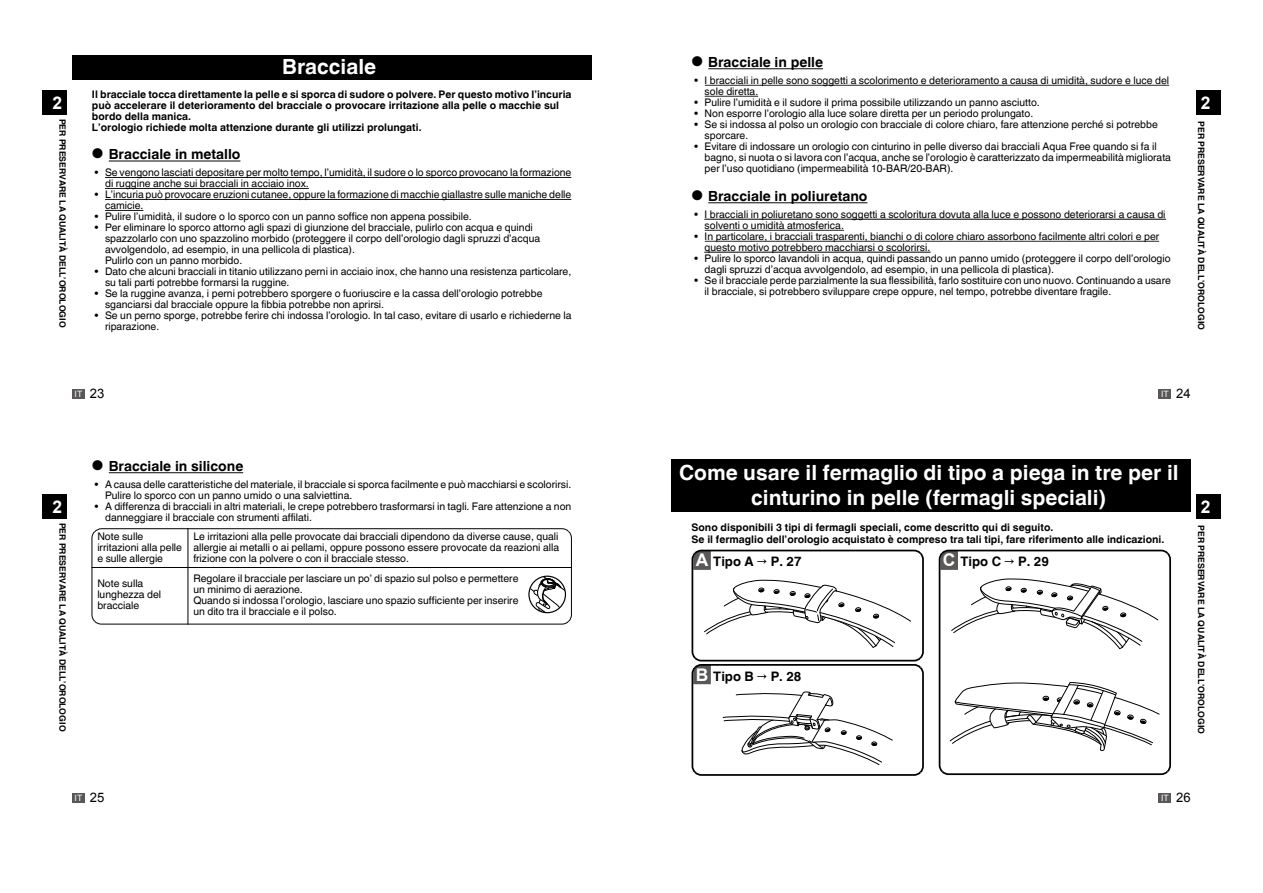
<style>
.page{position:relative;width:1263px;height:893px;background:#fff}
.page>*{position:absolute;margin:0;border:0;box-sizing:border-box;transform-origin:0 0}
.t1{font:700 20.85px/25px "Helvetica World";color:#fff;text-align:center}
.t2{font:700 17.4px "Arial";color:#fff}
.t3{font:700 13.95px "Helvetica World";color:#000}
.t4{font:700 13.05px "Helvetica World";color:#000}
.t5{font:13.05px "Arial";color:#000}
.t6{font:10.5px/10.9px "Helvetica World";color:#000}
.t7{font:700 10.5px/10.9px "Helvetica World";color:#000}
.t8{font:700 8.7px "Helvetica World";color:#000}
.t9{font:8.7px "Arial";color:#fff}
</style>
<div class="page">
<div style="left:72px;top:56px;width:519px;height:24px;background:#000"></div>
<svg style="left:109px;top:160px;width:131px;height:2px"></svg>
<hr style="left:105px;top:177px;width:466px;height:1px;background:#000">
<svg style="left:105px;top:188px;width:204px;height:1px"></svg>
<svg style="left:105px;top:199px;width:466px;height:1px"></svg>
<hr style="left:105px;top:210px;width:38px;height:1px;background:#000">
<div style="left:72px;top:389px;width:13px;height:10px;background:#5a5757"></div>
<div style="left:43px;top:90px;width:24px;height:25px;background:#000"></div>
<hr style="left:708px;top:68px;width:115px;height:1px;background:#000">
<svg style="left:705px;top:85px;width:464px;height:1px"></svg>
<hr style="left:705px;top:96px;width:53px;height:1px;background:#000">
<hr style="left:708px;top:202px;width:159px;height:1px;background:#000">
<hr style="left:705px;top:219px;width:461px;height:1px;background:#000">
<svg style="left:705px;top:230px;width:139px;height:1px"></svg>
<svg style="left:705px;top:241px;width:454px;height:1px"></svg>
<hr style="left:705px;top:252px;width:225px;height:1px;background:#000">
<div style="left:1158px;top:389px;width:13px;height:10px;background:#5a5757"></div>
<div style="left:1196px;top:90px;width:24px;height:25px;background:#000"></div>
<hr style="left:109px;top:472px;width:134px;height:1px;background:#000">
<svg style="left:91px;top:528px;width:481px;height:97px"></svg>
<div style="left:72px;top:793px;width:13px;height:10px;background:#5a5757"></div>
<div style="left:43px;top:494px;width:24px;height:25px;background:#000"></div>
<div style="left:672px;top:459px;width:519px;height:53px;background:#000"></div>
<svg style="left:691px;top:549px;width:233px;height:227px"></svg>
<svg style="left:938px;top:549px;width:234px;height:227px"></svg>
<div style="left:1158px;top:793px;width:13px;height:10px;background:#5a5757"></div>
<div style="left:1196px;top:494px;width:24px;height:25px;background:#000"></div>
<h2 class="t2" style="left:53px;top:91px;width:11px">2</h2>
<p class="t8" style="left:68px;top:119px;width:210px;rotate:90deg">PER PRESERVARE LA QUALITÀ DELL’OROLOGIO</p>
<h1 class="t1" style="left:282px;top:54px;width:95px">Bracciale</h1>
<p class="t7" style="left:92px;top:89px;width:481px">Il bracciale tocca direttamente la pelle e si sporca di sudore o polvere. Per questo motivo ’l incuria può accelerare il deterioramento del bracciale o provocare irritazione alla pelle o macchie sul bordo della manica.<br>’L orologio richiede molta attenzione durante gli utilizzi prolungati.</p>
<h3 class="t3" style="left:92px;top:146px;width:150px">● Bracciale in metallo</h3>
<p class="t6" style="left:105px;top:167px;width:468px">Se vengono lasciati depositare per molto tempo ’l, umidità il, sudore loo sporco provocano la formazione</p>
<p class="t6" style="left:95px;top:167px;width:6px">•</p>
<p class="t6" style="left:105px;top:178px;width:468px">di ruggine anche sui bracciali in acciaio inox.<br>’L incuria può provocare eruzioni cutanee, oppure la formazione di macchie giallastre sulle maniche delle</p>
<p class="t6" style="left:95px;top:189px;width:6px">•</p>
<p class="t6" style="left:105px;top:200px;width:368px">camicie.<br>Pulire ’l umidità il, sudore loo sporco con un panno soffice non appena possibile.</p>
<p class="t6" style="left:95px;top:211px;width:6px">•</p>
<p class="t6" style="left:105px;top:222px;width:429px">Per eliminare lo sporco attorno agli spazi di giunzione del bracciale, pulirlo con acqua e quindi</p>
<p class="t6" style="left:95px;top:222px;width:6px">•</p>
<p class="t6" style="left:105px;top:233px;width:468px">spazzolarlo con uno spazzolino morbido (proteggere il corpo dell’orologio dagli spruzzi ’d acqua avvolgendolo, ad esempio in, una pellicola di plastica .(<br>Pulirlo con un panno morbido.<br>Dato che alcuni bracciali in titanio utilizzano perni in acciaio inox, che hanno una resistenza particolare,</p>
<p class="t6" style="left:95px;top:266px;width:6px">•</p>
<p class="t6" style="left:105px;top:277px;width:439px">su tali parti potrebbe formarsi la ruggine.<br>Se la ruggine avanza i, perni potrebbero sporgere o fuoriuscire lae cassa dell’orologio potrebbe</p>
<p class="t6" style="left:95px;top:288px;width:6px">•</p>
<p class="t6" style="left:105px;top:299px;width:468px">sganciarsi dal bracciale oppure la fibbia potrebbe non aprirsi.<br>Se un perno sporge, potrebbe ferire chi indossa ’l orologio In. tal caso, evitare di usarlo e richiederne la</p>
<p class="t6" style="left:95px;top:310px;width:6px">•</p>
<p class="t6" style="left:105px;top:321px;width:56px">riparazione.</p>
<p class="t5" style="left:90px;top:385px;width:16px">23</p>
<p class="t9" style="left:75px;top:388px;width:9px">IT</p>
<h2 class="t2" style="left:53px;top:495px;width:11px">2</h2>
<p class="t8" style="left:68px;top:522px;width:210px;rotate:90deg">PER PRESERVARE LA QUALITÀ DELL’OROLOGIO</p>
<h3 class="t3" style="left:92px;top:458px;width:153px">● Bracciale in silicone</h3>
<p class="t6" style="left:105px;top:479px;width:468px">A causa delle caratteristiche del materiale il, bracciale si sporca facilmente e può macchiarsi e scolorirsi.</p>
<p class="t6" style="left:95px;top:479px;width:6px">•</p>
<p class="t6" style="left:105px;top:490px;width:468px">Pulire lo sporco con un panno umido o una salviettina.<br>A differenza di bracciali in altri materiali le, crepe potrebbero trasformarsi in tagli. Fare attenzione a non</p>
<p class="t6" style="left:95px;top:501px;width:6px">•</p>
<p class="t6" style="left:97px;top:508px;width:216px;line-height:18.9px;text-indent:8px">danneggiare il bracciale con strumenti affilati.<br>Note sulle</p>
<p class="t6" style="left:97px;top:541px;width:86px">irritazioni alla pelle e sulle allergie</p>
<p class="t6" style="left:193px;top:531px;width:367px;text-align:justify">Le irritazioni alla pelle provocate dai bracciali dipendono da diverse cause, quali allergie ai metalli o ai pellami, oppure possono essere provocate da reazioni alla frizione con la polvere o con il bracciale stesso.</p>
<p class="t6" style="left:97px;top:578px;width:65px">Note sulla lunghezza del bracciale</p>
<p class="t6" style="left:193px;top:573px;width:327px">Regolare il bracciale per lasciare un po’ di spazio sul polso e permettere un minimo di aerazione.<br>Quando si indossa ’l orologio, lasciare uno spazio sufficiente per inserire un dito tra il bracciale ile polso.</p>
<p class="t5" style="left:90px;top:789px;width:16px">25</p>
<p class="t9" style="left:75px;top:792px;width:9px">IT</p>
<h3 class="t3" style="left:691px;top:54px;width:133px">● Bracciale in pelle</h3>
<p class="t6" style="left:705px;top:75px;width:466px">I bracciali in pelle sono soggetti a scolorimento e deterioramento a causa di umidità, sudore e luce del</p>
<p class="t6" style="left:694px;top:75px;width:6px">•</p>
<p class="t6" style="left:705px;top:86px;width:337px">sole diretta.<br>Pulire ’l umidità ile sudore il prima possibile utilizzando un panno asciutto.</p>
<p class="t6" style="left:694px;top:97px;width:6px">•</p>
<p class="t6" style="left:705px;top:108px;width:330px">Non esporre ’l orologio alla luce solare diretta per un periodo prolungato.</p>
<p class="t6" style="left:694px;top:108px;width:6px">•</p>
<p class="t6" style="left:705px;top:119px;width:455px">Se si indossa al polso un orologio con bracciale di colore chiaro, fare attenzione perché si potrebbe</p>
<p class="t6" style="left:694px;top:119px;width:6px">•</p>
<p class="t6" style="left:705px;top:130px;width:454px">sporcare.<br>Evitare di indossare un orologio con cinturino in pelle diverso dai bracciali Aqua Free quando si fa il</p>
<p class="t6" style="left:694px;top:141px;width:6px">•</p>
<p class="t6" style="left:705px;top:152px;width:468px">bagno, si nuota o si lavora con ’l acqua, anche se ’l orologio è caratterizzato da impermeabilità migliorata per ’l uso quotidiano (impermeabilità 10-BAR/20-BAR .(</p>
<h3 class="t3" style="left:691px;top:188px;width:177px">● Bracciale in poliuretano</h3>
<p class="t6" style="left:705px;top:209px;width:462px">I bracciali in poliuretano sono soggetti a scoloritura dovuta alla luce e possono deteriorarsi a causa di</p>
<p class="t6" style="left:694px;top:209px;width:6px">•</p>
<p class="t6" style="left:705px;top:220px;width:456px">solventi o umidità atmosferica.<br>In particolare i, bracciali trasparenti, bianchi o di colore chiaro assorbono facilmente altri colori e per</p>
<p class="t6" style="left:694px;top:231px;width:6px">•</p>
<p class="t6" style="left:705px;top:242px;width:467px">questo motivo potrebbero macchiarsi o scolorirsi.<br>Pulire lo sporco lavandoli in acqua, quindi passando un panno umido (proteggere il corpo dell’orologio</p>
<p class="t6" style="left:694px;top:253px;width:6px">•</p>
<p class="t6" style="left:705px;top:264px;width:468px">dagli spruzzi ’d acqua avvolgendolo, ad esempio in, una pellicola di plastica .(<br>Se il bracciale perde parzialmente la sua flessibilità, farlo sostituire con uno nuovo. Continuando a usare</p>
<p class="t6" style="left:694px;top:275px;width:6px">•</p>
<p class="t6" style="left:705px;top:286px;width:408px">il bracciale, si potrebbero sviluppare crepe oppure, nel tempo, potrebbe diventare fragile.</p>
<h2 class="t2" style="left:1201px;top:91px;width:11px">2</h2>
<p class="t8" style="left:1206px;top:121px;width:210px;rotate:90deg">PER PRESERVARE LA QUALITÀ DELL’OROLOGIO</p>
<p class="t5" style="left:1176px;top:385px;width:16px">24</p>
<p class="t9" style="left:1161px;top:388px;width:9px">IT</p>
<h1 class="t1" style="left:679px;top:460px;width:501px">Come usare il fermaglio di tipo a piega in tre per il cinturino in pelle (fermagli speciali(</h1>
<p class="t7" style="left:691px;top:521px;width:474px;line-height:12.6px">Sono disponibili 3 tipi di fermagli speciali, come descritto qui di seguito.<br>Se il fermaglio dell’orologio acquistato è compreso tra tali tipi, fare riferimento alle indicazioni.</p>
<p class="t4" style="left:713px;top:554px;width:90px">Tipo A → P. 27</p>
<h2 class="t2" style="left:943px;top:548px;width:14px">C</h2>
<h2 class="t2" style="left:696px;top:548px;width:14px">A</h2>
<p class="t4" style="left:960px;top:554px;width:90px">Tipo C → P. 29</p>
<h2 class="t2" style="left:696px;top:663px;width:14px">B</h2>
<p class="t4" style="left:713px;top:668px;width:90px">Tipo B → P. 28</p>
<h2 class="t2" style="left:1201px;top:495px;width:11px">2</h2>
<p class="t8" style="left:1206px;top:525px;width:210px;rotate:90deg">PER PRESERVARE LA QUALITÀ DELL’OROLOGIO</p>
<p class="t5" style="left:1176px;top:789px;width:16px">26</p>
<p class="t9" style="left:1161px;top:792px;width:9px">IT</p>
</div>
